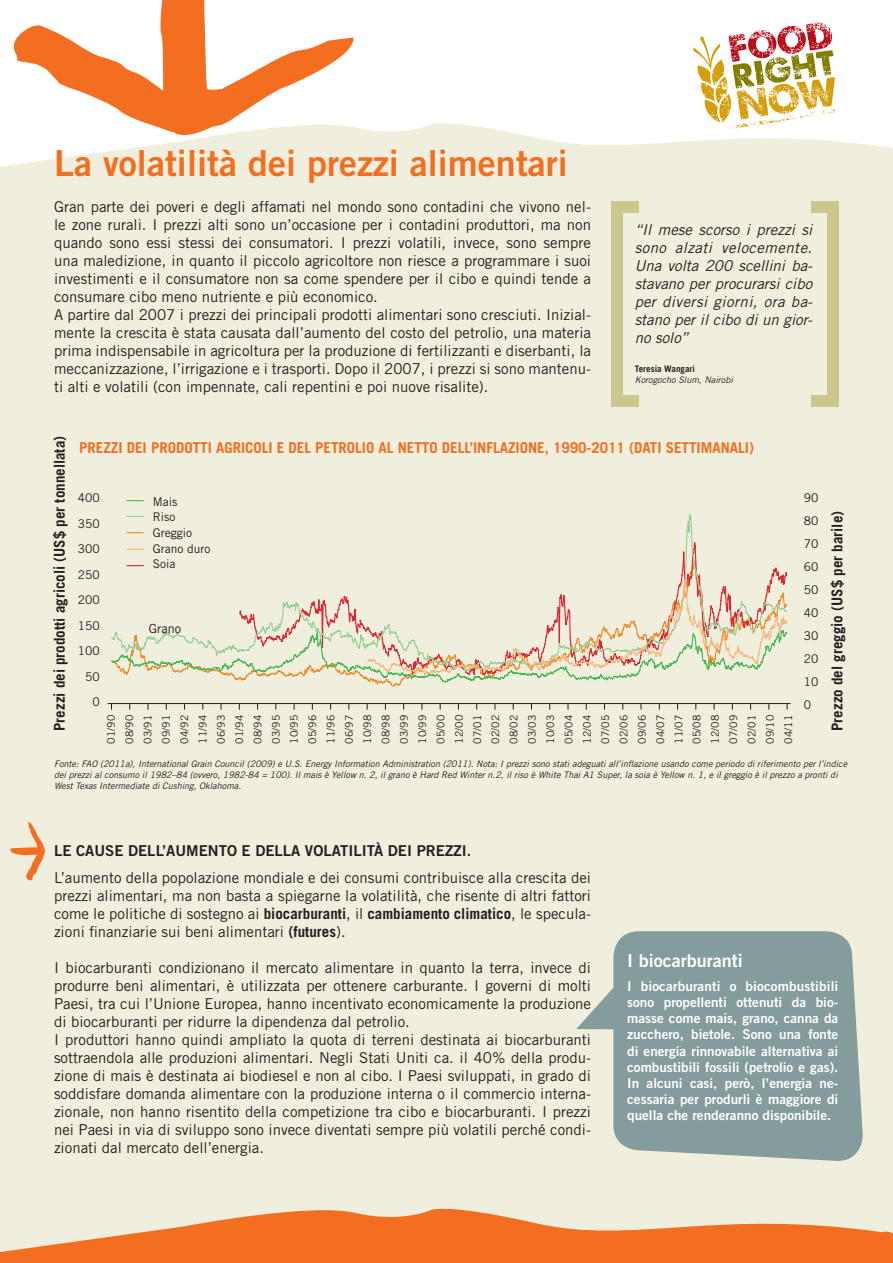
<style>
.page{position:relative;width:893px;height:1263px;background:#fff}
.page>*{position:absolute;margin:0;border:0;box-sizing:border-box;transform-origin:0 0}
.t1{font:36px "Trade Gothic LT Std Bd 2";color:#f36e21}
.t2{font:18px "Trade Gothic LT Std Bd 2";color:#fff}
.t3{font:15px/18px "Trade Gothic LT Std";color:#231f20}
.t4{font:italic 15px/18px "Trade Gothic LT Std";color:#231f20;text-align:justify}
.t5{font:700 15px "Trade Gothic LT Std";color:#f36e21}
.t6{font:700 15px "Trade Gothic LT Std";color:#231f20}
.t7{font:15px "Trade Gothic LT Std Bd 2";color:#231f20}
.t8{font:13.5px/16.2px "Trade Gothic LT Std Bd 2";color:#fff;text-align:justify}
.t9{font:12.6px "Trade Gothic LT Std";color:#231f20}
.t10{font:12px/23px "Trade Gothic LT Std";color:#231f20}
.t11{font:10.5px/18.3px "Trade Gothic LT Std";color:#231f20;text-align:justify}
.t12{font:italic 9px/10.8px "Trade Gothic LT Std";color:#231f20}
.t13{font:700 9px "Trade Gothic LT Std";color:#231f20}
.s1{font-weight:700}
</style>
<div class="page">
<div style="left:0;top:123px;width:893px;height:1079px;background:#f0efdd"></div>
<svg style="left:576px;top:931px;width:287px;height:230px;fill:#859c9c"></svg>
<svg style="left:6px;top:0;width:351px;height:136px"></svg>
<svg style="left:0;top:1202px;width:893px;height:61px;fill:#f36e21"></svg>
<svg style="left:693px;top:23px;width:146px;height:106px"></svg>
<hr style="left:108px;top:703px;width:683px;height:1px;background:#231f20">
<div style="left:110px;top:683px;width:678px;height:5px;background:#f0efdd"></div>
<div style="left:110px;top:513px;width:678px;height:65px;background:#f0efdd"></div>
<svg style="left:110px;top:578px;width:678px;height:105px"></svg>
<svg style="left:127px;top:500px;width:16px;height:1px"></svg>
<svg style="left:127px;top:516px;width:16px;height:1px"></svg>
<svg style="left:127px;top:532px;width:16px;height:1px"></svg>
<svg style="left:127px;top:549px;width:16px;height:1px"></svg>
<svg style="left:127px;top:565px;width:16px;height:1px"></svg>
<svg style="left:9px;top:821px;width:36px;height:61px"></svg>
<div style="left:611px;top:201px;width:11px;height:200px;background:#ccc78e"></div>
<div style="left:611px;top:201px;width:28px;height:11px;background:#ccc78e"></div>
<div style="left:611px;top:395px;width:28px;height:12px;background:#ccc78e"></div>
<div style="left:828px;top:201px;width:11px;height:201px;background:#ccc78e"></div>
<div style="left:811px;top:201px;width:28px;height:11px;background:#ccc78e"></div>
<div style="left:811px;top:395px;width:28px;height:12px;background:#ccc78e"></div>
<h1 class="t1" style="left:54px;top:141px;width:515px">La volatilità dei prezzi alimentari</h1>
<p class="t3" style="left:54px;top:197px;width:539px">Gran parte dei poveri e degli affamati nel mondo sono contadini che vivono nel&shy;le zone rurali. I prezzi alti sono un’occasione per i contadini produttori, ma non quando sono essi stessi dei consumatori. I prezzi volatili, invece, sono sempre una maledizione, in quanto il piccolo agricoltore non riesce a programmare i suoi investimenti e il consumatore non sa come spendere per il cibo e quindi tende a consumare cibo meno nutriente e più economico.<br>A partire dal 2007 i prezzi dei principali prodotti alimentari sono cresciuti. Inizial&shy;mente la crescita è stata causata dall’aumento del costo del petrolio, una materia prima indispensabile in agricoltura per la produzione di fertilizzanti e diserbanti, la meccanizzazione, l’irrigazione e i trasporti. Dopo il 2007, i prezzi si sono mantenu&shy;ti alti e volatili (con impennate, cali repentini e poi nuove risalite).</p>
<p class="t4" style="left:635px;top:221px;width:179px">“Il mese scorso i prezzi si sono alzati velocemente.<br>Una volta 200 scellini ba&shy;stavano per procurarsi cibo per diversi giorni, ora ba&shy;stano per il cibo di un gior&shy;no solo”</p>
<p class="t13" style="left:635px;top:363px;width:62px">Teresia Wangari</p>
<p class="t12" style="left:635px;top:374px;width:100px">Korogocho Slum, Nairobi</p>
<p class="t6" style="left:50px;top:731px;width:297px;rotate:-90deg">Prezzi dei prodotti agricoli (US$ per tonnellata)</p>
<p class="t5" style="left:79px;top:439px;width:676px">PREZZI DEI PRODOTTI AGRICOLI E DEL PETROLIO AL NETTO DELL’INFLAZIONE, 1990-2011 (DATI SETTIMANALI)</p>
<p class="t10" style="left:78px;top:485px;width:23px;line-height:25.5px;text-align:right">400<br>350<br>300<br>250<br>200<br>150<br>100<br>50<br>0</p>
<p class="t10" style="left:804px;top:486px;width:16px;text-align:justify">90<br>80<br>70<br>60<br>50<br>40<br>30<br>20<br>10<br>0</p>
<p class="t10" style="left:153px;top:493px;width:59px;line-height:15.6px">Mais<br>Riso<br>Greggio<br>Grano duro<br>Soia</p>
<p class="t9" style="left:149px;top:621px;width:34px">Grano</p>
<p class="t11" style="left:102px;top:743px;width:30px;rotate:-90deg">01/90<br>08/90<br>03/91<br>09/91<br>04/92<br>11/94<br>06/93<br>01/94<br>08/94<br>03/95<br>10/95<br>05/96<br>11/96<br>06/97<br>10/98<br>08/98<br>03/99<br>10/99<br>05/00<br>12/00<br>07/01<br>02/02<br>08/02<br>03/03<br>10/03<br>05/04<br>12/04<br>07/05<br>02/06<br>09/06<br>04/07<br>11/07<br>05/08<br>12/08<br>07/09<br>02/01<br>09/10<br>04/11</p>
<p class="t6" style="left:828px;top:731px;width:222px;rotate:-90deg">Prezzo del greggio (US$ per barile)</p>
<p class="t12" style="left:54px;top:759px;width:795px">Fonte: FAO (2011a), International Grain Council (2009) e U.S. Energy Information Administration (2011). Nota: I prezzi sono stati adeguati all’inflazione usando come periodo di riferimento per l’indice dei prezzi al consumo il 1982–84 (ovvero, 1982-84 = 100). Il mais è Yellow n. 2, il grano è Hard Red Winter n.2, il riso è White Thai A1 Super, la soia è Yellow n. 1, e il greggio è il prezzo a pronti di<br>West Texas Intermediate di Cushing, Oklahoma.</p>
<p class="t7" style="left:54px;top:842px;width:419px">LE CAUSE DELL’AUMENTO E DELLA VOLATILITÀ DEI PREZZI.</p>
<p class="t3" style="left:54px;top:869px;width:539px;text-align:justify">L’aumento della popolazione mondiale e dei consumi contribuisce alla crescita dei prezzi alimentari, ma non basta a spiegarne la volatilità, che risente di altri fattori come le politiche di sostegno ai <span class="s1">biocarburanti</span>, il <span class="s1">cambiamento climatico</span>, le specula&shy;zioni finanziarie sui beni alimentari <span class="s1">(futures</span>).</p>
<p class="t3" style="left:54px;top:959px;width:539px">I biocarburanti condizionano il mercato alimentare in quanto la terra, invece di produrre beni alimentari, è utilizzata per ottenere carburante. I governi di molti Paesi, tra cui l’Unione Europea, hanno incentivato economicamente la produzione di biocarburanti per ridurre la dipendenza dal petrolio.<br>I produttori hanno quindi ampliato la quota di terreni destinata ai biocarburanti sottraendola alle produzioni alimentari. Negli Stati Uniti ca. il 40% della produ&shy;zione di mais è destinata ai biodiesel e non al cibo. I Paesi sviluppati, in grado di soddisfare domanda alimentare con la produzione interna o il commercio interna&shy;zionale, non hanno risentito della competizione tra cibo e biocarburanti. I prezzi nei Paesi in via di sviluppo sono invece diventati sempre più volatili perché condi&shy;zionati dal mercato dell’energia.</p>
<p class="t2" style="left:627px;top:949px;width:117px">I biocarburanti</p>
<p class="t8" style="left:627px;top:977px;width:213px">I biocarburanti o biocombustibili sono propellenti ottenuti da bio&shy;masse come mais, grano, canna da zucchero, bietole. Sono una fonte di energia rinnovabile alternativa ai combustibili fossili (petrolio e gas).<br>In alcuni casi, però, l’energia ne&shy;cessaria per produrli è maggiore di quella che renderanno disponibile.</p>
</div>
